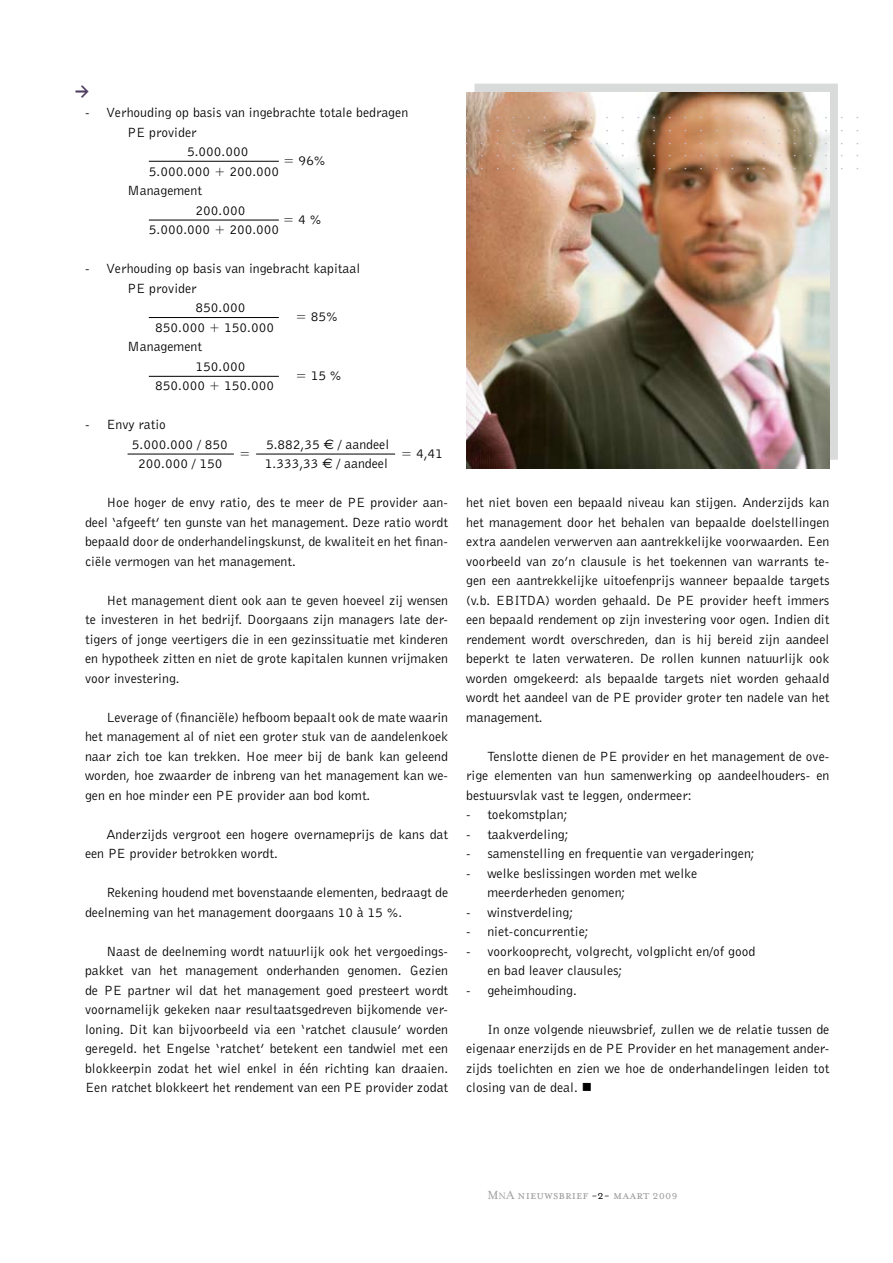
<style>
.page{position:relative;width:893px;height:1263px;background:#fff}
.page>*{position:absolute;margin:0;border:0;box-sizing:border-box;transform-origin:0 0}
.t1{font:13.8px/19.5px "Bell Gothic BT";color:#000;text-align:justify}
.t2{font:13.5px "Mrs Eaves Small Caps";color:#9c9c9c}
.t3{font:10.5px "Mrs Eaves Roman";color:#c8bec9}
.s1{font-family:"Euro Sans"}
.s2{font-size:10.5px}
.s3{color:#000}
</style>
<div class="page">
<hr style="left:149px;top:161px;width:130px;height:1px;background:#000">
<hr style="left:149px;top:317px;width:130px;height:1px;background:#000">
<hr style="left:149px;top:220px;width:130px;height:1px;background:#000">
<hr style="left:128px;top:454px;width:106px;height:1px;background:#000">
<hr style="left:256px;top:454px;width:139px;height:1px;background:#000">
<hr style="left:149px;top:376px;width:130px;height:1px;background:#000">
<div style="left:475px;top:84px;width:363px;height:376px;background:#d9dada"></div>
<img style="left:466px;top:92px;width:363px;height:376px">
<p class="t1" style="left:85px;top:102px;width:325px">- Verhouding op basis van ingebrachte totale bedragen</p>
<p class="t1" style="left:128px;top:122px;width:70px">PE provider</p>
<p class="t1" style="left:187px;top:141px;width:63px">5.000.000</p>
<p class="t1" style="left:283px;top:150px;width:44px">= 96%</p>
<p class="t1" style="left:149px;top:161px;width:132px">5.000.000 + 200.000</p>
<p class="t1" style="left:128px;top:180px;width:76px">Management</p>
<p class="t1" style="left:196px;top:200px;width:51px">200.000</p>
<p class="t1" style="left:283px;top:209px;width:40px">= 4 %</p>
<p class="t1" style="left:149px;top:219px;width:132px">5.000.000 + 200.000</p>
<p class="t1" style="left:85px;top:258px;width:277px">- Verhouding op basis van ingebracht kapitaal</p>
<p class="t1" style="left:128px;top:278px;width:70px">PE provider</p>
<p class="t1" style="left:196px;top:297px;width:51px">850.000</p>
<p class="t1" style="left:295px;top:306px;width:44px">= 85%</p>
<p class="t1" style="left:155px;top:317px;width:120px">850.000 + 150.000</p>
<p class="t1" style="left:128px;top:336px;width:76px">Management</p>
<p class="t1" style="left:196px;top:356px;width:51px">150.000</p>
<p class="t1" style="left:295px;top:365px;width:48px">= 15 %</p>
<p class="t1" style="left:155px;top:375px;width:120px">850.000 + 150.000</p>
<p class="t1" style="left:132px;top:414px;width:97px;text-indent:-47px">- Envy ratio<br>5.000.000 / 850</p>
<p class="t1" style="left:239px;top:443px;width:13px">=</p>
<p class="t1" style="left:266px;top:434px;width:125px">5.882,35 <span class="s1">€</span> / aandeel</p>
<p class="t1" style="left:401px;top:443px;width:44px">= 4,41</p>
<p class="t1" style="left:138px;top:453px;width:86px">200.000 / 150</p>
<p class="t1" style="left:265px;top:453px;width:125px">1.333,33 <span class="s1">€</span> / aandeel</p>
<p class="t1" style="left:85px;top:492px;width:365px;text-indent:21px">Hoe hoger de envy ratio, des te meer de PE provider aan&shy;deel ‘afgeeft’ ten gunste van het management. Deze ratio wordt bepaald door de onderhandelingskunst, de kwaliteit en het finan&shy;ciële vermogen van het management.</p>
<p class="t1" style="left:85px;top:590px;width:365px;text-indent:21px">Het management dient ook aan te geven hoeveel zij wensen te investeren in het bedrijf. Doorgaans zijn managers late der&shy;tigers of jonge veertigers die in een gezinssituatie met kinderen en hypotheek zitten en niet de grote kapitalen kunnen vrijmaken voor investering.</p>
<p class="t1" style="left:85px;top:707px;width:365px;text-indent:21px">Leverage of (financiële) hefboom bepaalt ook de mate waarin het management al of niet een groter stuk van de aandelenkoek naar zich toe kan trekken. Hoe meer bij de bank kan geleend worden, hoe zwaarder de inbreng van het management kan we&shy;gen en hoe minder een PE provider aan bod komt.</p>
<p class="t1" style="left:85px;top:824px;width:365px;text-indent:21px">Anderzijds vergroot een hogere overnameprijs de kans dat een PE provider betrokken wordt.</p>
<p class="t1" style="left:85px;top:882px;width:365px;text-indent:21px">Rekening houdend met bovenstaande elementen, bedraagt de deelneming van het management doorgaans 10 à 15 %.</p>
<p class="t1" style="left:85px;top:941px;width:365px;text-indent:21px">Naast de deelneming wordt natuurlijk ook het vergoedings&shy;pakket van het management onderhanden genomen. Gezien de PE partner wil dat het management goed presteert wordt voornamelijk gekeken naar resultaatsgedreven bijkomende ver&shy;loning. Dit kan bijvoorbeeld via een ‘ratchet clausule’ worden geregeld. het Engelse ‘ratchet’ betekent een tandwiel met een blokkeerpin zodat het wiel enkel in één richting kan draaien.<br>Een ratchet blokkeert het rendement van een PE provider zodat</p>
<p class="t3" style="left:465px;top:112px;width:395px">••••••••••••••••••••••••••</p>
<p class="t3" style="left:465px;top:124px;width:395px">••••••••••••••••••••••••••</p>
<p class="t3" style="left:465px;top:137px;width:395px">••••••••••••••••••••••••••</p>
<p class="t3" style="left:465px;top:149px;width:395px">••••••••••••••••••••••••••</p>
<p class="t3" style="left:465px;top:162px;width:395px">••••••••••••••••••••••••••</p>
<p class="t1" style="left:466px;top:492px;width:365px">het niet boven een bepaald niveau kan stijgen. Anderzijds kan het management door het behalen van bepaalde doelstellingen extra aandelen verwerven aan aantrekkelijke voorwaarden. Een voorbeeld van zo’n clausule is het toekennen van warrants te&shy;gen een aantrekkelijke uitoefenprijs wanneer bepaalde targets (v.b. EBITDA) worden gehaald. De PE provider heeft immers een bepaald rendement op zijn investering voor ogen. Indien dit rendement wordt overschreden, dan is hij bereid zijn aandeel beperkt te laten verwateren. De rollen kunnen natuurlijk ook worden omgekeerd: als bepaalde targets niet worden gehaald wordt het aandeel van de PE provider groter ten nadele van het management.</p>
<p class="t1" style="left:466px;top:746px;width:365px;text-indent:21px">Tenslotte dienen de PE provider en het management de ove&shy;rige elementen van hun samenwerking op aandeelhouders- en bestuursvlak vast te leggen, ondermeer:</p>
<p class="t1" style="left:466px;top:804px;width:103px">- toekomstplan;</p>
<p class="t1" style="left:466px;top:824px;width:104px">- taakverdeling;</p>
<p class="t1" style="left:466px;top:843px;width:290px">- samenstelling en frequentie van vergaderingen;</p>
<p class="t1" style="left:487px;top:863px;width:211px;text-indent:-21px">- welke beslissingen worden met welke meerderheden genomen;</p>
<p class="t1" style="left:466px;top:902px;width:109px">- winstverdeling;</p>
<p class="t1" style="left:466px;top:921px;width:124px">- niet-concurrentie;</p>
<p class="t1" style="left:487px;top:941px;width:269px;text-indent:-21px">- voorkooprecht, volgrecht, volgplicht en/of good en bad leaver clausules;</p>
<p class="t1" style="left:466px;top:980px;width:112px">- geheimhouding.</p>
<p class="t1" style="left:466px;top:1019px;width:365px;text-indent:21px">In onze volgende nieuwsbrief, zullen we de relatie tussen de eigenaar enerzijds en de PE Provider en het management ander&shy;zijds toelichten en zien we hoe de onderhandelingen leiden tot closing van de deal. ■</p>
<p class="t2" style="left:487px;top:1188px;width:192px">M<span class="s2">N</span>A nieuwsbrief <span class="s3">-2-</span> maart 2009</p>
</div>
